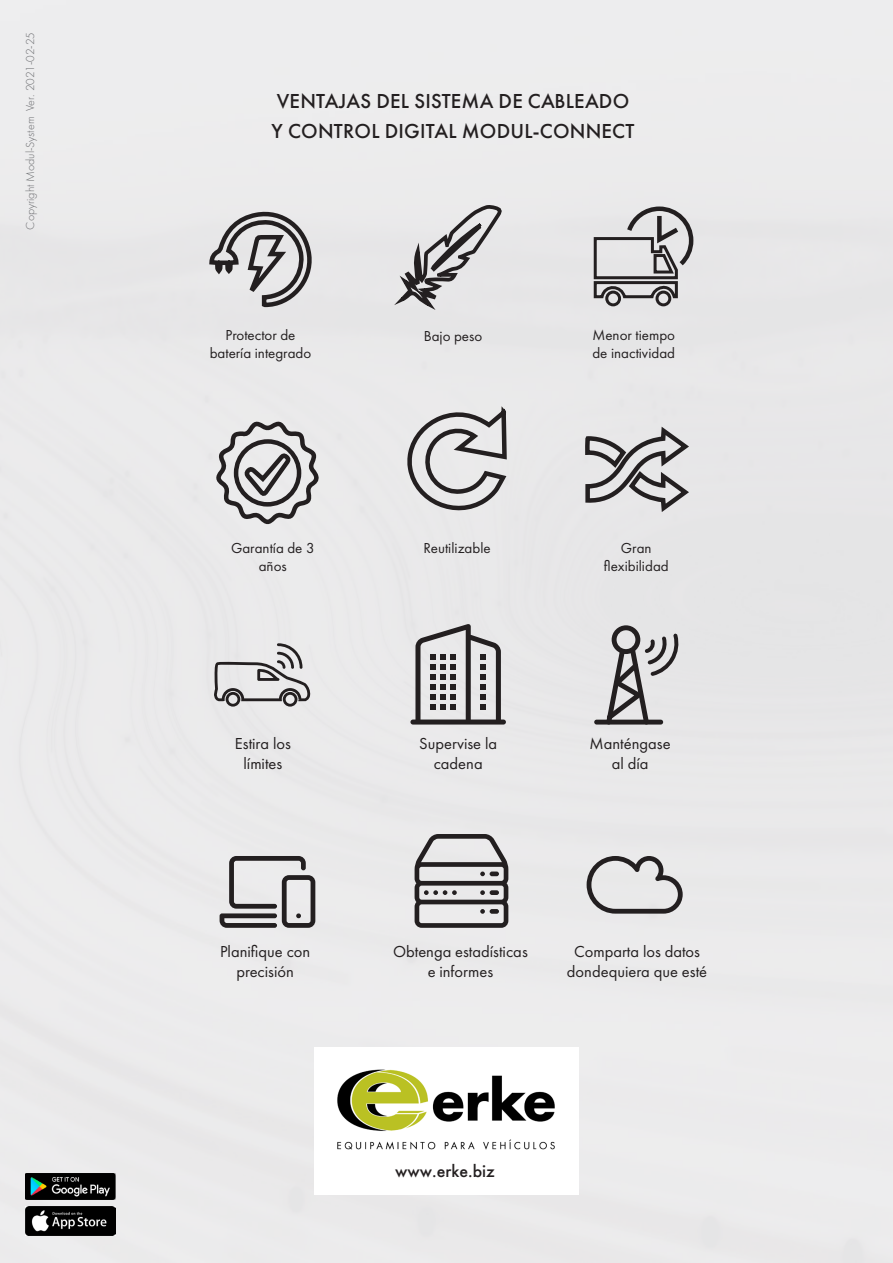
<style>
.page{position:relative;width:893px;height:1263px;background:#eeeeef}
.page>*{position:absolute;margin:0;border:0;box-sizing:border-box;transform-origin:0 0}
.t1{font:500 21px/30px "Futura";letter-spacing:.01em;color:#231f20}
.t2{font:500 18px "Futura";color:#231f20}
.t3{font:16.5px/19.8px "Futura";color:#231f20;text-align:center}
.t4{font:15px/18px "Futura";color:#231f20;text-align:center}
.t5{font:300 12px "Futura";color:#6c6d70}
</style>
<div class="page">
<svg style="left:216px;top:421px;width:103px;height:104px"></svg>
<svg style="left:209px;top:211px;width:103px;height:97px"></svg>
<svg style="left:407px;top:406px;width:100px;height:105px"></svg>
<div style="left:605px;top:291px;width:16px;height:15px;border:3px solid #231f20;border-radius:50%"></div>
<div style="left:655px;top:291px;width:16px;height:15px;border:3px solid #231f20;border-radius:50%"></div>
<svg style="left:593px;top:206px;width:101px;height:94px"></svg>
<svg style="left:394px;top:205px;width:108px;height:105px"></svg>
<svg style="left:585px;top:426px;width:104px;height:86px"></svg>
<svg style="left:410px;top:624px;width:96px;height:100px"></svg>
<svg style="left:606px;top:625px;width:73px;height:99px"></svg>
<hr style="left:594px;top:720px;width:69px;height:4px;background:#231f20;border-radius:2px">
<svg style="left:214px;top:643px;width:97px;height:64px"></svg>
<svg style="left:220px;top:856px;width:95px;height:72px"></svg>
<svg style="left:415px;top:834px;width:93px;height:94px"></svg>
<svg style="left:587px;top:856px;width:96px;height:58px"></svg>
<img style="left:26px;top:1206px;width:89px;height:30px">
<img style="left:26px;top:1173px;width:89px;height:26px">
<div style="left:314px;top:1048px;width:265px;height:147px;background:#fff"></div>
<img style="left:337px;top:1069px;width:218px;height:81px">
<p class="t5" style="left:23px;top:230px;width:199px;rotate:-90deg">Copyright Modul-System Ver. 2021-02-25</p>
<p class="t1" style="left:272px;top:86px;width:364px">VENTAJAS DEL SISTEMA DE CABLEADO<br>Y CONTROL DIGITAL MODUL-CONNECT</p>
<p class="t4" style="left:210px;top:326px;width:103px">Protector de batería integrado</p>
<p class="t4" style="left:424px;top:327px;width:60px">Bajo peso</p>
<p class="t4" style="left:592px;top:326px;width:84px;text-align:left">Menor tiempo de inactividad</p>
<p class="t4" style="left:231px;top:539px;width:85px">Garantía de 3 años</p>
<p class="t4" style="left:423px;top:539px;width:69px">Reutilizable</p>
<p class="t4" style="left:604px;top:539px;width:66px">Gran flexibilidad</p>
<p class="t3" style="left:235px;top:734px;width:58px">Estira los límites</p>
<p class="t3" style="left:419px;top:734px;width:79px">Supervise la cadena</p>
<p class="t3" style="left:590px;top:734px;width:82px">Manténgase al día</p>
<p class="t3" style="left:220px;top:941px;width:92px">Planifique con precisión</p>
<p class="t3" style="left:393px;top:941px;width:136px">Obtenga estadísticas e informes</p>
<p class="t3" style="left:567px;top:941px;width:142px">Comparta los datos dondequiera que esté</p>
<p class="t2" style="left:395px;top:1160px;width:101px">www.erke.biz</p>
</div>
